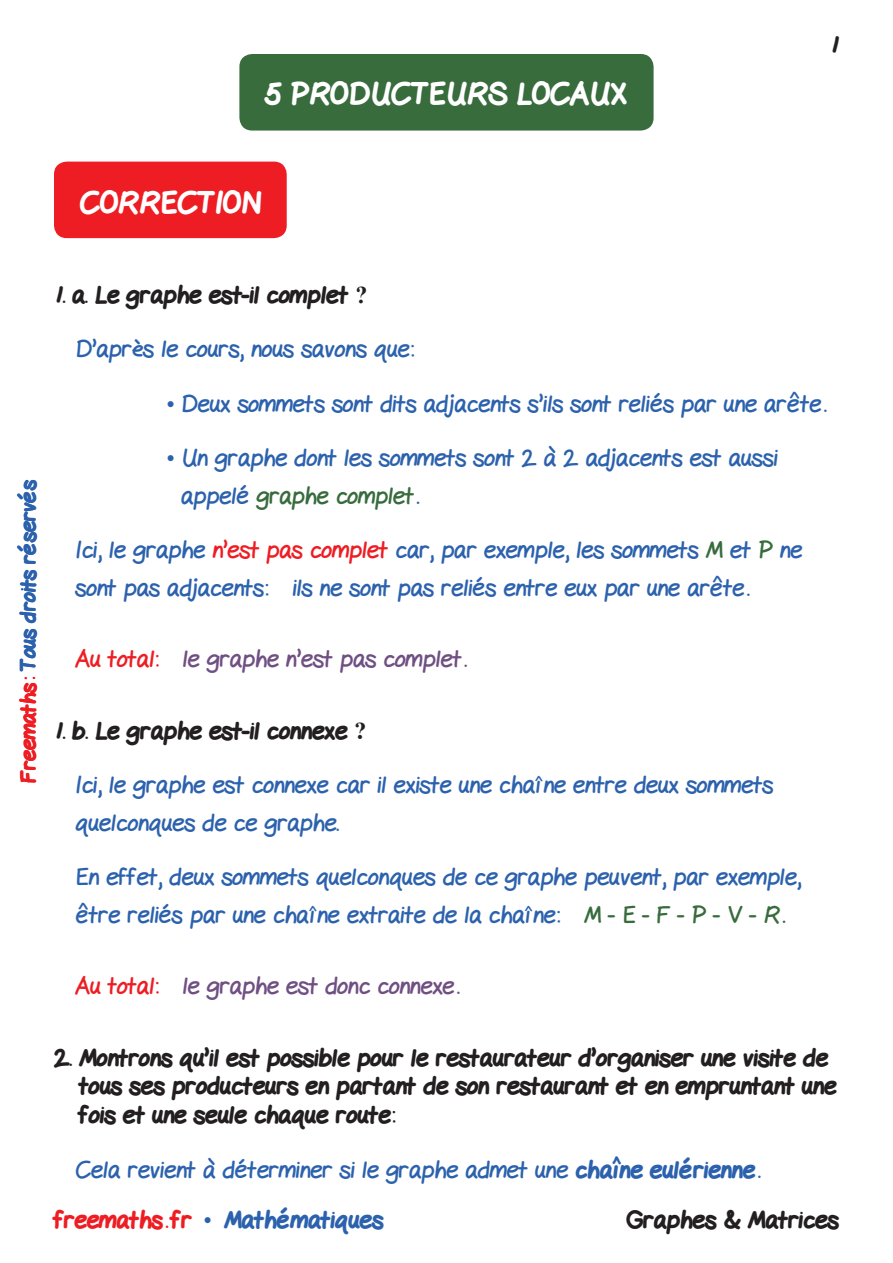
<style>
.page{position:relative;width:893px;height:1263px;background:#fff}
.page>*{position:absolute;margin:0;border:0;box-sizing:border-box;transform-origin:0 0}
.t1{font:800 30px "Gel Pen";color:#fff}
.Texte{font:24px/37.5px "Gel Pen";color:#2c62ad}
.Sous_titre{font:800 24px/28.8px "Gel Pen";color:#231f20}
.Texte-2{font:24px "Gel Pen";color:#704f83}
.t2{font:800 24px "Gel Pen";color:#2c62ad}
.t3{font:800 21px "Gel Pen";letter-spacing:-.01em;color:#2c62ad}
.s1{color:#ee1d23}
.s2{font-family:"Times New Roman";font-weight:700}
.s3{font-family:"Times New Roman"}
.s4{color:#386c3d}
.s5{font-family:"Times";font-weight:700}
.s6{font-weight:800}
.s7{font-family:"Times New Roman";font-weight:400}
</style>
<div class="page">
<div style="left:54px;top:162px;width:233px;height:76px;background:#ee1d23;border-radius:13px"></div>
<div style="left:239px;top:54px;width:415px;height:77px;background:#386c3d;border-radius:13px"></div>
<p class="t1" style="left:266px;top:72px;width:362px">5 PRODUCTEURS LOCAUX</p>
<p class="Sous_titre" style="left:830px;top:29px;width:10px">1</p>
<p class="t1" style="left:80px;top:181px;width:183px">CORRECTION</p>
<p class="t3" style="left:13px;top:783px;width:305px;rotate:-90deg"><span class="s1">Freemaths:</span> Tous droits réservés</p>
<p class="Sous_titre" style="left:54px;top:279px;width:315px">1. a. Le graphe est-il complet <span class="s2">?</span></p>
<p class="Texte" style="left:75px;top:328px;width:340px">D’après le cours, nous savons que:</p>
<p class="Texte" style="left:167px;top:382px;width:661px"><span class="s3">•</span> Deux sommets sont dits adjacents s’ils sont reliés par une arête.</p>
<p class="Texte" style="left:181px;top:437px;width:598px;text-indent:-14px"><span class="s3">•</span> Un graphe dont les sommets sont 2 à 2 adjacents est aussi appelé <span class="s4">graphe complet</span>.</p>
<p class="Texte" style="left:75px;top:529px;width:728px">Ici, le graphe <span class="s1">n’est pas complet</span> car, par exemple, les sommets <span class="s4">M</span> et <span class="s4">P</span> ne sont pas adjacents: ils ne sont pas reliés entre eux par une arête .</p>
<p class="Texte-2" style="left:75px;top:639px;width:393px"><span class="s1">Au total:</span> le graphe n’est pas complet.</p>
<p class="Sous_titre" style="left:54px;top:715px;width:314px">1. b. Le graphe est-il connexe <span class="s5">?</span></p>
<p class="Texte" style="left:75px;top:764px;width:699px">Ici, le graphe est connexe car il existe une chaîne entre deux sommets quelconques de ce graphe.</p>
<p class="Texte" style="left:75px;top:856px;width:727px">En effet, deux sommets quelconques de ce graphe peuvent, par exemple, être reliés par une chaîne extraite de la chaîne: <span class="s4">M - E - F - P - V - R.</span></p>
<p class="Texte-2" style="left:75px;top:966px;width:386px"><span class="s1">Au total:</span> le graphe est donc connexe .</p>
<p class="Sous_titre" style="left:79px;top:1042px;width:759px;text-indent:-25px">2. Montrons qu’il est possible pour le restaurateur d’organiser une visite de tous ses producteurs en partant de son restaurant et en empruntant une fois et une seule chaque route:</p>
<p class="Texte" style="left:75px;top:1148px;width:687px">Cela revient à déterminer si le graphe admet une <span class="s6">chaîne eulérienne.</span></p>
<p class="t2" style="left:54px;top:1202px;width:331px"><span class="s1">freemaths . fr</span> <span class="s7">•</span> Mathématiques</p>
<p class="Sous_titre" style="left:626px;top:1204px;width:214px">Graphes &amp; Matrices</p>
</div>
